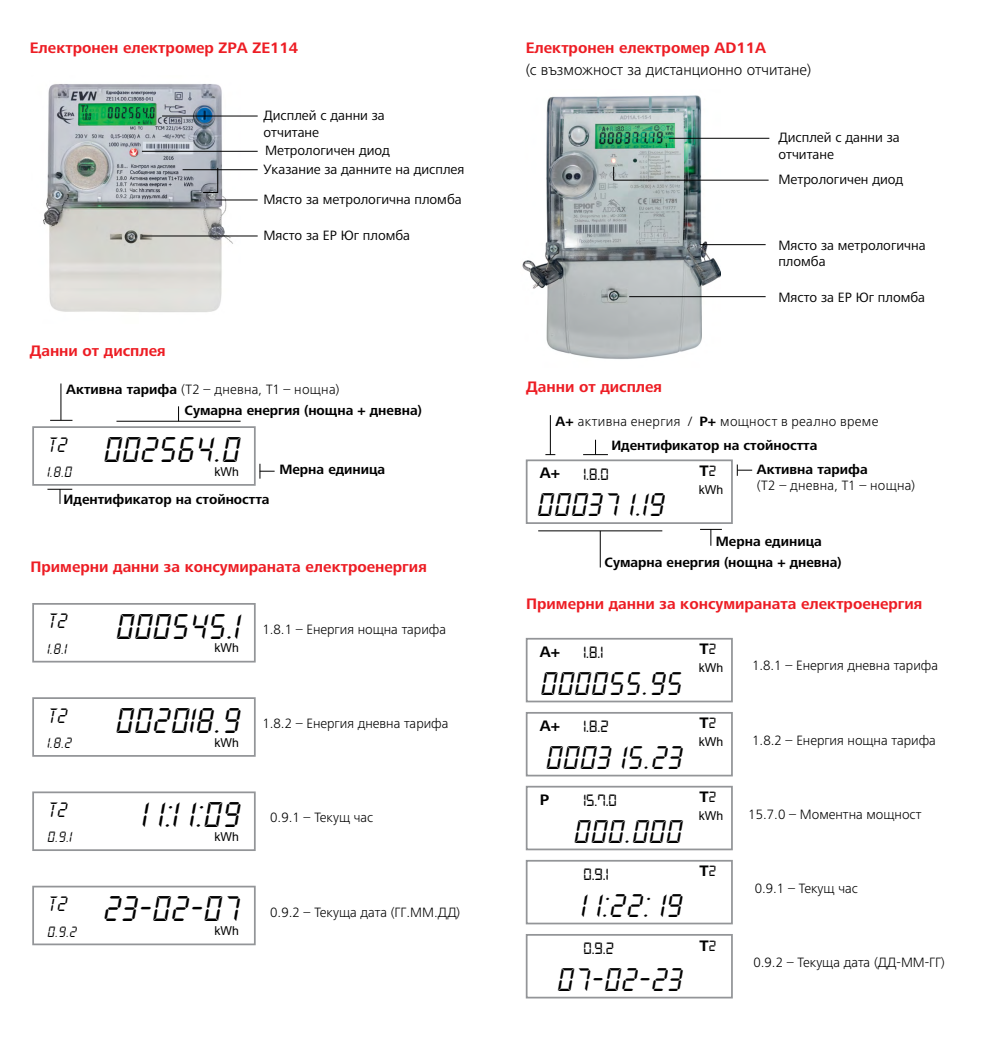
<style>
.page{position:relative;width:993px;height:1042px;background:#fff}
.page>*{position:absolute;margin:0;border:0;box-sizing:border-box;transform-origin:0 0}
.t1{font:21px "New X Digitaltfb";color:#000}
.t2{font:19.25px "New X Digitaltfb";color:#000}
.t3{font:17.5px "Digital 7";color:#000}
.t4{font:700 15.75px "Frutiger Next For EVN";color:#ed1d24}
.t5{font:300 15.75px "Frutiger Nextfor EVN";color:#000}
.t6{font:700 15.75px "Frutiger Next For EVN";color:#000}
.t7{font:300 14px "Frutiger Nextfor EVN";color:#000}
.t8{font:14px/16.8px "Frutiger Next LTW1 G";color:#000}
.t9{font:700 14px "Frutiger Next For EVN";color:#000}
.t10{font:300 14px "Frutiger Nextfor EVN";letter-spacing:.02em;color:#000}
.t11{font:12.25px "Arial";color:#000}
.t12{font:12.25px "New X Digitaltfb";color:#000}
.t13{font:8.75px "New X Digitaltfb";color:#000}
.s1{font-family:"Frutiger Next For EVN";font-weight:700}
.s2{font-family:"Frutiger Next For EVN";font-style:italic}
.s3{font-family:"Digital 7";font-weight:400}
</style>
<div class="page">
<img style="left:43px;top:84px;width:197px;height:228px">
<hr style="left:162px;top:116px;width:95px;height:1px;background:#000">
<hr style="left:142px;top:236px;width:115px;height:1px;background:#000">
<hr style="left:182px;top:169px;width:75px;height:1px;background:#000">
<hr style="left:116px;top:421px;width:124px;height:1px;background:#000">
<svg style="left:178px;top:406px;width:1px;height:15px"></svg>
<svg style="left:50px;top:420px;width:22px;height:1px"></svg>
<hr style="left:61px;top:383px;width:1px;height:37px;background:#000">
<svg style="left:259px;top:464px;width:15px;height:15px"></svg>
<svg style="left:47px;top:489px;width:25px;height:15px"></svg>
<img style="left:522px;top:95px;width:198px;height:264px">
<hr style="left:668px;top:138px;width:101px;height:1px;background:#000">
<hr style="left:629px;top:296px;width:136px;height:1px;background:#000">
<hr style="left:699px;top:244px;width:66px;height:1px;background:#000">
<div style="left:525px;top:459px;width:207px;height:65px;border:2px solid #939598"></div>
<hr style="left:538px;top:530px;width:124px;height:1px;background:#000">
<hr style="left:599px;top:531px;width:1px;height:36px;background:#000">
<hr style="left:550px;top:415px;width:1px;height:40px;background:#000">
<svg style="left:736px;top:464px;width:16px;height:12px"></svg>
<svg style="left:583px;top:440px;width:24px;height:15px"></svg>
<div style="left:525px;top:638px;width:207px;height:64px;border:2px solid #939598"></div>
<div style="left:525px;top:712px;width:207px;height:64px;border:2px solid #939598"></div>
<div style="left:525px;top:786px;width:207px;height:64px;border:2px solid #939598"></div>
<div style="left:525px;top:860px;width:207px;height:64px;border:2px solid #939598"></div>
<div style="left:525px;top:934px;width:207px;height:64px;border:2px solid #939598"></div>
<hr style="left:215px;top:200px;width:42px;height:1px;background:#000">
<svg style="left:203px;top:168px;width:15px;height:25px"></svg>
<div style="left:32px;top:426px;width:223px;height:60px;border:2px solid #939598"></div>
<div style="left:32px;top:603px;width:223px;height:59px;border:2px solid #939598"></div>
<div style="left:32px;top:697px;width:223px;height:60px;border:2px solid #939598"></div>
<div style="left:32px;top:791px;width:223px;height:60px;border:2px solid #939598"></div>
<div style="left:32px;top:886px;width:223px;height:59px;border:2px solid #939598"></div>
<svg style="left:700px;top:529px;width:21px;height:17px"></svg>
<hr style="left:613px;top:180px;width:155px;height:1px;background:#000">
<svg style="left:613px;top:167px;width:1px;height:13px"></svg>
<hr style="left:142px;top:151px;width:115px;height:1px;background:#000">
<p class="t4" style="left:30px;top:38px;width:270px">Електронен електромер ZPA ZE114</p>
<p class="t8" style="left:263px;top:108px;width:123px">Дисплей с данни за отчитане</p>
<p class="t8" style="left:263px;top:162px;width:202px">Указание за данните на дисплея</p>
<p class="t8" style="left:265px;top:142px;width:126px">Метрологичен диод</p>
<p class="t8" style="left:263px;top:191px;width:200px">Място за метрологична пломба</p>
<p class="t4" style="left:30px;top:342px;width:137px">Данни от дисплея</p>
<p class="t8" style="left:263px;top:227px;width:148px">Място за ЕР Юг пломба</p>
<p class="t10" style="left:66px;top:381px;width:274px"><span class="s1">Активна тарифа</span> (Т2 – дневна, Т1 – нощна)</p>
<p class="t9" style="left:184px;top:402px;width:239px">Сумарна енергия (нощна + дневна)</p>
<p class="t12" style="left:47px;top:440px;width:22px">T2</p>
<h1 class="t1" style="left:102px;top:442px;width:138px">002564.0</h1>
<p class="t13" style="left:47px;top:469px;width:26px">1.8.0</p>
<p class="t11" style="left:214px;top:463px;width:26px">kWh</p>
<p class="t9" style="left:64px;top:491px;width:207px">Идентификатор на стойността</p>
<p class="t9" style="left:279px;top:461px;width:107px">Мерна единица</p>
<p class="t4" style="left:31px;top:558px;width:397px">Примерни данни за консумираната електроенергия</p>
<p class="t12" style="left:47px;top:617px;width:22px">T2</p>
<h1 class="t1" style="left:114px;top:619px;width:126px">000545.1</h1>
<p class="t13" style="left:47px;top:646px;width:21px">1.8.1</p>
<p class="t11" style="left:214px;top:640px;width:26px">kWh</p>
<p class="t12" style="left:47px;top:711px;width:22px">T2</p>
<h1 class="t1" style="left:114px;top:713px;width:126px">002018.9</h1>
<p class="t13" style="left:47px;top:740px;width:26px">1.8.2</p>
<p class="t11" style="left:214px;top:734px;width:26px">kWh</p>
<p class="t12" style="left:47px;top:805px;width:22px">T2</p>
<h1 class="t1" style="left:140px;top:807px;width:100px">1 1:1 1:09</h1>
<p class="t13" style="left:47px;top:834px;width:26px">0.9.1</p>
<p class="t11" style="left:214px;top:828px;width:26px">kWh</p>
<p class="t12" style="left:47px;top:899px;width:22px">T2</p>
<h1 class="t1" style="left:102px;top:902px;width:139px">23-02-07</h1>
<p class="t13" style="left:47px;top:928px;width:31px">0.9.2</p>
<p class="t11" style="left:214px;top:922px;width:26px">kWh</p>
<p class="t7" style="left:262px;top:621px;width:185px">1.8.1 <span class="s2">–</span> Енергия нощна тарифа</p>
<p class="t7" style="left:262px;top:715px;width:187px">1.8.2 <span class="s2">–</span> Енергия дневна тарифа</p>
<p class="t7" style="left:270px;top:809px;width:105px">0.9.1 <span class="s2">–</span> Текущ час</p>
<p class="t7" style="left:270px;top:904px;width:191px">0.9.2 <span class="s2">–</span> Текуща дата (ГГ.ММ.ДД)</p>
<p class="t4" style="left:525px;top:38px;width:242px">Електронен електромер AD11A</p>
<p class="t5" style="left:525px;top:61px;width:287px">(с възможност за дистанционно отчитане)</p>
<p class="t8" style="left:778px;top:129px;width:123px">Дисплей с данни за отчитане</p>
<p class="t8" style="left:778px;top:171px;width:126px">Метрологичен диод</p>
<p class="t8" style="left:778px;top:237px;width:149px">Място за метрологична пломба</p>
<p class="t4" style="left:526px;top:378px;width:137px">Данни от дисплея</p>
<p class="t8" style="left:778px;top:289px;width:148px">Място за ЕР Юг пломба</p>
<p class="t10" style="left:555px;top:413px;width:324px"><span class="s1">А+</span> активна енергия / <span class="s1">P+</span> мощност в реално време</p>
<p class="t9" style="left:611px;top:437px;width:207px">Идентификатор на стойността</p>
<p class="t6" style="left:539px;top:464px;width:22px">A+</p>
<p class="t6" style="left:699px;top:462px;width:18px">Т<span class="s3">2</span></p>
<p class="t9" style="left:756px;top:461px;width:112px">Активна тарифа</p>
<p class="t10" style="left:756px;top:478px;width:160px">(Т2 – дневна, Т1 – нощна)</p>
<p class="t3" style="left:583px;top:466px;width:27px">1.8.0</p>
<p class="t11" style="left:698px;top:481px;width:26px">kWh</p>
<h2 class="t2" style="left:535px;top:498px;width:129px">00037 1.19</h2>
<p class="t9" style="left:715px;top:533px;width:107px">Мерна единица</p>
<p class="t9" style="left:604px;top:554px;width:239px">Сумарна енергия (нощна + дневна)</p>
<p class="t4" style="left:526px;top:595px;width:397px">Примерни данни за консумираната електроенергия</p>
<p class="t6" style="left:539px;top:642px;width:22px">A+</p>
<p class="t6" style="left:699px;top:640px;width:18px">Т<span class="s3">2</span></p>
<p class="t3" style="left:583px;top:645px;width:21px">1.8.1</p>
<h2 class="t2" style="left:539px;top:677px;width:144px">000055.95</h2>
<p class="t11" style="left:698px;top:659px;width:26px">kWh</p>
<p class="t6" style="left:539px;top:716px;width:22px">A+</p>
<p class="t6" style="left:699px;top:714px;width:18px">Т<span class="s3">2</span></p>
<p class="t3" style="left:583px;top:719px;width:27px">1.8.2</p>
<h2 class="t2" style="left:544px;top:751px;width:138px">0003 15.23</h2>
<p class="t11" style="left:698px;top:733px;width:26px">kWh</p>
<p class="t6" style="left:539px;top:790px;width:11px">P</p>
<p class="t6" style="left:699px;top:788px;width:18px">Т<span class="s3">2</span></p>
<p class="t3" style="left:583px;top:793px;width:35px">15.7.0</p>
<h2 class="t2" style="left:572px;top:824px;width:110px">000.000</h2>
<p class="t3" style="left:583px;top:867px;width:27px">0.9.1</p>
<h2 class="t2" style="left:579px;top:898px;width:103px">1 1:22: 19</h2>
<p class="t3" style="left:583px;top:941px;width:32px">0.9.2</p>
<h2 class="t2" style="left:555px;top:973px;width:127px">07-02-23</h2>
<p class="t11" style="left:698px;top:807px;width:26px">kWh</p>
<p class="t6" style="left:699px;top:862px;width:18px">Т<span class="s3">2</span></p>
<p class="t6" style="left:699px;top:936px;width:18px">Т<span class="s3">2</span></p>
<p class="t7" style="left:751px;top:657px;width:187px">1.8.1 – Енергия дневна тарифа</p>
<p class="t7" style="left:752px;top:732px;width:185px">1.8.2 – Енергия нощна тарифа</p>
<p class="t7" style="left:748px;top:806px;width:174px">15.7.0 – Моментна мощност</p>
<p class="t7" style="left:754px;top:880px;width:105px">0.9.1 – Текущ час</p>
<p class="t7" style="left:753px;top:954px;width:193px">0.9.2 <span class="s2">–</span> Текуща дата (ДД-ММ-ГГ)</p>
</div>
